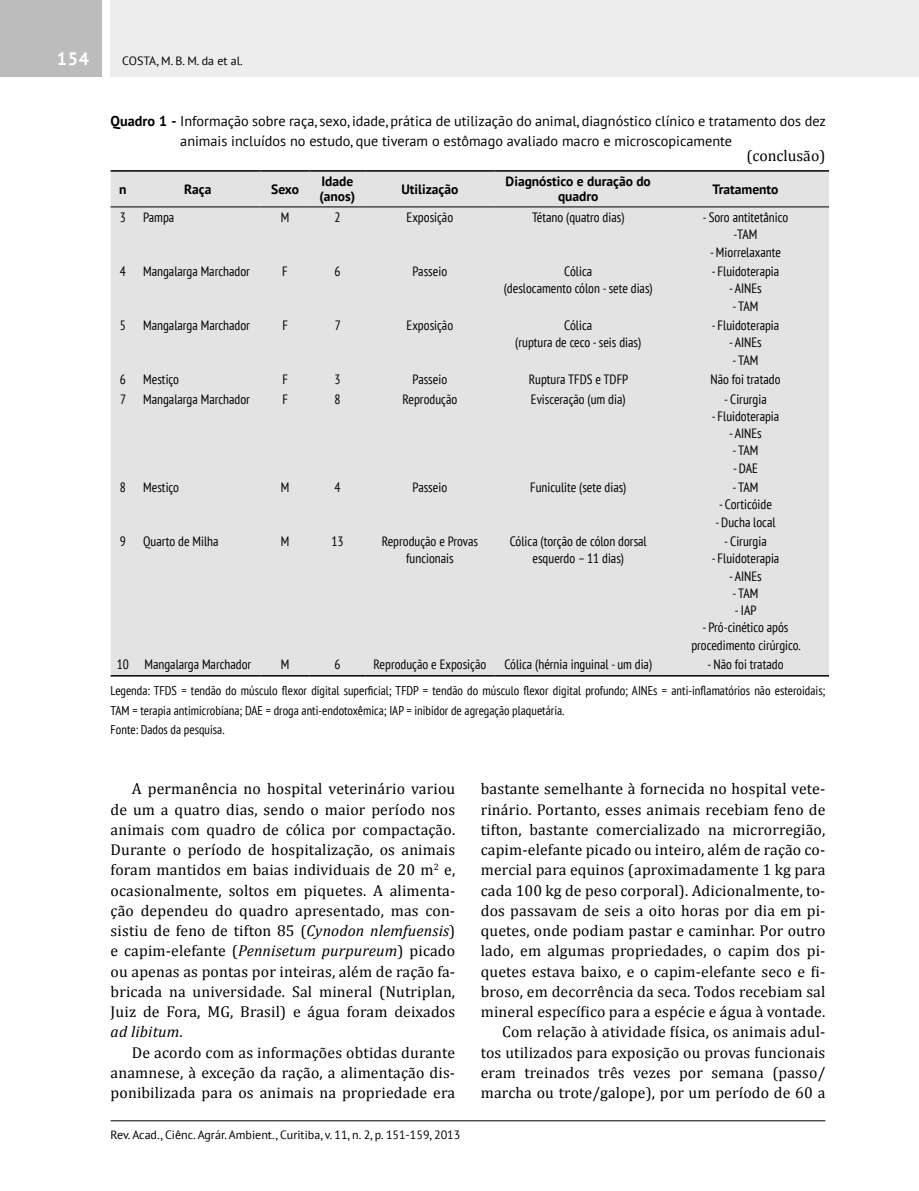
<style>
.page{position:relative;width:919px;height:1191px;background:#fff}
.page>*{position:absolute;margin:0;border:0;box-sizing:border-box;transform-origin:0 0}
.t1{font:700 18px "PT Sans";color:#fff}
.t2{font:15.75px/20.2px "Cambria";letter-spacing:.01em;color:#000;text-align:justify}
.t3{font:14.25px/20.2px "PT Sans";color:#000}
.t4{font:condensed 13.5px/17.2px "PT Sans";color:#000;text-align:center}
.t5{font:700 13.5px/15px "PT Sans";color:#000}
.t6{font:condensed 12.75px/20.2px "PT Sans";color:#000}
.t7{font:12px "PT Sans";color:#000}
.s1{font-weight:700}
.s2{font-style:italic}
</style>
<div class="page">
<div style="left:111px;top:0;width:807px;height:77px;background:#ededed"></div>
<div style="left:0;top:0;width:102px;height:77px;background:#bcbcbc"></div>
<hr style="left:111px;top:1120px;width:714px;height:1px;background:#000">
<div style="left:111px;top:207px;width:718px;height:468px;background:#e3e3e3"></div>
<div style="left:111px;top:172px;width:718px;height:35px;background:#e3e3e3"></div>
<hr style="left:135px;top:206px;width:125px;height:1px;background:#000">
<hr style="left:260px;top:206px;width:49px;height:1px;background:#000">
<hr style="left:309px;top:206px;width:56px;height:1px;background:#000">
<hr style="left:365px;top:206px;width:129px;height:1px;background:#000">
<hr style="left:494px;top:206px;width:168px;height:1px;background:#000">
<hr style="left:662px;top:206px;width:167px;height:1px;background:#000">
<hr style="left:111px;top:170px;width:24px;height:2px;background:#000">
<hr style="left:135px;top:170px;width:125px;height:2px;background:#000">
<hr style="left:260px;top:170px;width:49px;height:2px;background:#000">
<hr style="left:309px;top:170px;width:56px;height:2px;background:#000">
<hr style="left:365px;top:170px;width:129px;height:2px;background:#000">
<hr style="left:494px;top:170px;width:168px;height:2px;background:#000">
<hr style="left:662px;top:170px;width:167px;height:2px;background:#000">
<svg style="left:111px;top:675px;width:24px;height:1px"></svg>
<hr style="left:135px;top:675px;width:125px;height:1px;background:#000">
<hr style="left:260px;top:675px;width:49px;height:1px;background:#000">
<hr style="left:309px;top:675px;width:56px;height:1px;background:#000">
<hr style="left:365px;top:675px;width:129px;height:1px;background:#000">
<hr style="left:494px;top:675px;width:168px;height:1px;background:#000">
<hr style="left:662px;top:675px;width:167px;height:1px;background:#000">
<p class="t1" style="left:57px;top:47px;width:34px">154</p>
<p class="t7" style="left:122px;top:53px;width:122px">COSTA, M. B. M. da et al.</p>
<p class="t3" style="left:180px;top:110px;width:647px;text-indent:-70px"><span class="s1">Quadro 1 -</span> Informação sobre raça, sexo, idade, prática de utilização do animal, diagnóstico clínico e tratamento dos dez animais incluídos no estudo, que tiveram o estômago avaliado macro e microscopicamente</p>
<p class="t2" style="left:746px;top:145px;width:80px">(conclusão)</p>
<p class="t5" style="left:119px;top:181px;width:9px">n</p>
<p class="t5" style="left:184px;top:181px;width:29px">Raça</p>
<p class="t5" style="left:271px;top:181px;width:29px">Sexo</p>
<p class="t5" style="left:319px;top:174px;width:37px">Idade (anos)</p>
<p class="t5" style="left:401px;top:181px;width:59px">Utilização</p>
<p class="t5" style="left:505px;top:174px;width:147px;text-align:center">Diagnóstico e duração do quadro</p>
<p class="t5" style="left:712px;top:181px;width:68px">Tratamento</p>
<p class="t4" style="left:120px;top:208px;width:8px">3</p>
<p class="t4" style="left:143px;top:208px;width:33px">Pampa</p>
<p class="t4" style="left:281px;top:208px;width:10px">M</p>
<p class="t4" style="left:334px;top:208px;width:8px">2</p>
<p class="t4" style="left:406px;top:208px;width:48px">Exposição</p>
<p class="t4" style="left:532px;top:208px;width:94px">Tétano (quatro dias)</p>
<p class="t4" style="left:702px;top:208px;width:87px">- Soro antitetânico -TAM</p>
<p class="t4" style="left:710px;top:243px;width:72px">- Miorrelaxante</p>
<p class="t4" style="left:120px;top:262px;width:8px">4</p>
<p class="t4" style="left:143px;top:262px;width:108px">Mangalarga Marchador</p>
<p class="t4" style="left:282px;top:262px;width:7px">F</p>
<p class="t4" style="left:334px;top:262px;width:8px">6</p>
<p class="t4" style="left:412px;top:262px;width:36px">Passeio</p>
<p class="t4" style="left:503px;top:262px;width:150px">Cólica<br>(deslocamento cólon - sete dias)</p>
<p class="t4" style="left:711px;top:262px;width:69px">- Fluidoterapia</p>
<p class="t4" style="left:729px;top:280px;width:34px">- AINEs</p>
<p class="t4" style="left:732px;top:297px;width:27px">- TAM</p>
<p class="t4" style="left:120px;top:316px;width:8px">5</p>
<p class="t4" style="left:143px;top:316px;width:108px">Mangalarga Marchador</p>
<p class="t4" style="left:282px;top:316px;width:7px">F</p>
<p class="t4" style="left:334px;top:316px;width:8px">7</p>
<p class="t4" style="left:406px;top:316px;width:48px">Exposição</p>
<p class="t4" style="left:515px;top:316px;width:127px">Cólica<br>(ruptura de ceco - seis dias)</p>
<p class="t4" style="left:711px;top:316px;width:69px">- Fluidoterapia</p>
<p class="t4" style="left:729px;top:334px;width:34px">- AINEs</p>
<p class="t4" style="left:732px;top:351px;width:27px">- TAM</p>
<p class="t4" style="left:120px;top:370px;width:8px">6</p>
<p class="t4" style="left:143px;top:370px;width:37px">Mestiço</p>
<p class="t4" style="left:282px;top:370px;width:7px">F</p>
<p class="t4" style="left:334px;top:370px;width:8px">3</p>
<p class="t4" style="left:412px;top:370px;width:36px">Passeio</p>
<p class="t4" style="left:528px;top:370px;width:101px">Ruptura TFDS e TDFP</p>
<p class="t4" style="left:710px;top:370px;width:71px">Não foi tratado</p>
<p class="t4" style="left:120px;top:390px;width:8px">7</p>
<p class="t4" style="left:143px;top:390px;width:108px">Mangalarga Marchador</p>
<p class="t4" style="left:282px;top:390px;width:7px">F</p>
<p class="t4" style="left:334px;top:390px;width:8px">8</p>
<p class="t4" style="left:402px;top:390px;width:56px">Reprodução</p>
<p class="t4" style="left:531px;top:390px;width:96px">Evisceração (um dia)</p>
<p class="t4" style="left:724px;top:390px;width:44px">- Cirurgia</p>
<p class="t4" style="left:711px;top:407px;width:69px">- Fluidoterapia</p>
<p class="t4" style="left:729px;top:424px;width:34px">- AINEs</p>
<p class="t4" style="left:732px;top:442px;width:27px">- TAM</p>
<p class="t4" style="left:733px;top:459px;width:26px">- DAE</p>
<p class="t4" style="left:120px;top:478px;width:8px">8</p>
<p class="t4" style="left:143px;top:478px;width:37px">Mestiço</p>
<p class="t4" style="left:281px;top:478px;width:10px">M</p>
<p class="t4" style="left:334px;top:478px;width:8px">4</p>
<p class="t4" style="left:412px;top:478px;width:36px">Passeio</p>
<p class="t4" style="left:530px;top:478px;width:98px">Funiculite (sete dias)</p>
<p class="t4" style="left:732px;top:478px;width:27px">- TAM</p>
<p class="t4" style="left:719px;top:495px;width:54px">- Corticóide</p>
<p class="t4" style="left:715px;top:513px;width:62px">- Ducha local</p>
<p class="t4" style="left:120px;top:532px;width:8px">9</p>
<p class="t4" style="left:143px;top:532px;width:77px">Quarto de Milha</p>
<p class="t4" style="left:281px;top:532px;width:10px">M</p>
<p class="t4" style="left:331px;top:532px;width:14px">13</p>
<p class="t4" style="left:382px;top:532px;width:98px">Reprodução e Provas funcionais</p>
<p class="t4" style="left:509px;top:532px;width:138px">Cólica (torção de cólon dorsal esquerdo – 11 dias)</p>
<p class="t4" style="left:724px;top:532px;width:44px">- Cirurgia</p>
<p class="t4" style="left:711px;top:549px;width:69px">- Fluidoterapia</p>
<p class="t4" style="left:729px;top:567px;width:34px">- AINEs</p>
<p class="t4" style="left:732px;top:584px;width:27px">- TAM</p>
<p class="t4" style="left:735px;top:601px;width:23px">- IAP</p>
<p class="t4" style="left:691px;top:618px;width:111px">- Pró-cinético após procedimento cirúrgico.</p>
<p class="t4" style="left:117px;top:655px;width:136px">10 Mangalarga Marchador</p>
<p class="t4" style="left:281px;top:655px;width:10px">M</p>
<p class="t4" style="left:334px;top:655px;width:8px">6</p>
<p class="t4" style="left:373px;top:655px;width:114px">Reprodução e Exposição</p>
<p class="t4" style="left:504px;top:655px;width:149px">Cólica (hérnia inguinal - um dia)</p>
<p class="t4" style="left:707px;top:655px;width:77px">- Não foi tratado</p>
<p class="t6" style="left:111px;top:680px;width:716px">Legenda: TFDS = tendão do músculo flexor digital superficial; TFDP = tendão do músculo flexor digital profundo; AINEs = anti-inflamatórios não esteroidais;<br>TAM = terapia antimicrobiana; DAE = droga anti-endotoxêmica; IAP = inibidor de agregação plaquetária.</p>
<p class="t6" style="left:111px;top:718px;width:115px">Fonte: Dados da pesquisa.</p>
<p class="t2" style="left:111px;top:778px;width:346px;text-indent:21px">A permanência no hospital veterinário variou de um a quatro dias, sendo o maior período nos animais com quadro de cólica por compactação.<br>Durante o período de hospitalização, os animais foram mantidos em baias individuais de 20 m<sup>2</sup> e, ocasionalmente, soltos em piquetes. A alimenta&shy;ção dependeu do quadro apresentado, mas con&shy;sistiu de feno de tifton 85 (<span class="s2">Cynodon nlemfuensis</span>) e capim-elefante (<span class="s2">Pennisetum purpureum</span>) picado ou apenas as pontas por inteiras, além de ração fa&shy;bricada na universidade. Sal mineral (Nutriplan, Juiz de Fora, MG, Brasil) e água foram deixados <span class="s2">ad libitum</span>.</p>
<p class="t2" style="left:111px;top:1042px;width:346px;text-indent:21px">De acordo com as informações obtidas durante anamnese, à exceção da ração, a alimentação dis&shy;ponibilizada para os animais na propriedade era</p>
<p class="t7" style="left:111px;top:1126px;width:351px">Rev. Acad., Ciênc. Agrár. Ambient., Curitiba, v. 11, n. 2, p. 151-159, 2013</p>
<p class="t2" style="left:480px;top:778px;width:346px;text-align:right">bastante semelhante à fornecida no hospital vete&shy;rinário. Portanto, esses animais recebiam feno de tifton, bastante comercializado na microrregião, capim-elefante picado ou inteiro, além de ração co&shy;mercial para equinos (aproximadamente 1 kg para cada 100 kg de peso corporal). Adicionalmente, to&shy;dos passavam de seis a oito horas por dia em pi&shy;quetes, onde podiam pastar e caminhar. Por outro lado, em algumas propriedades, o capim dos pi&shy;quetes estava baixo, e o capim-elefante seco e fi&shy;broso, em decorrência da seca. Todos recebiam sal mineral específico para a espécie e água à vontade.<br>Com relação à atividade física, os animais adul&shy;tos utilizados para exposição ou provas funcionais eram treinados três vezes por semana (passo/ marcha ou trote/galope), por um período de 60 a</p>
</div>
